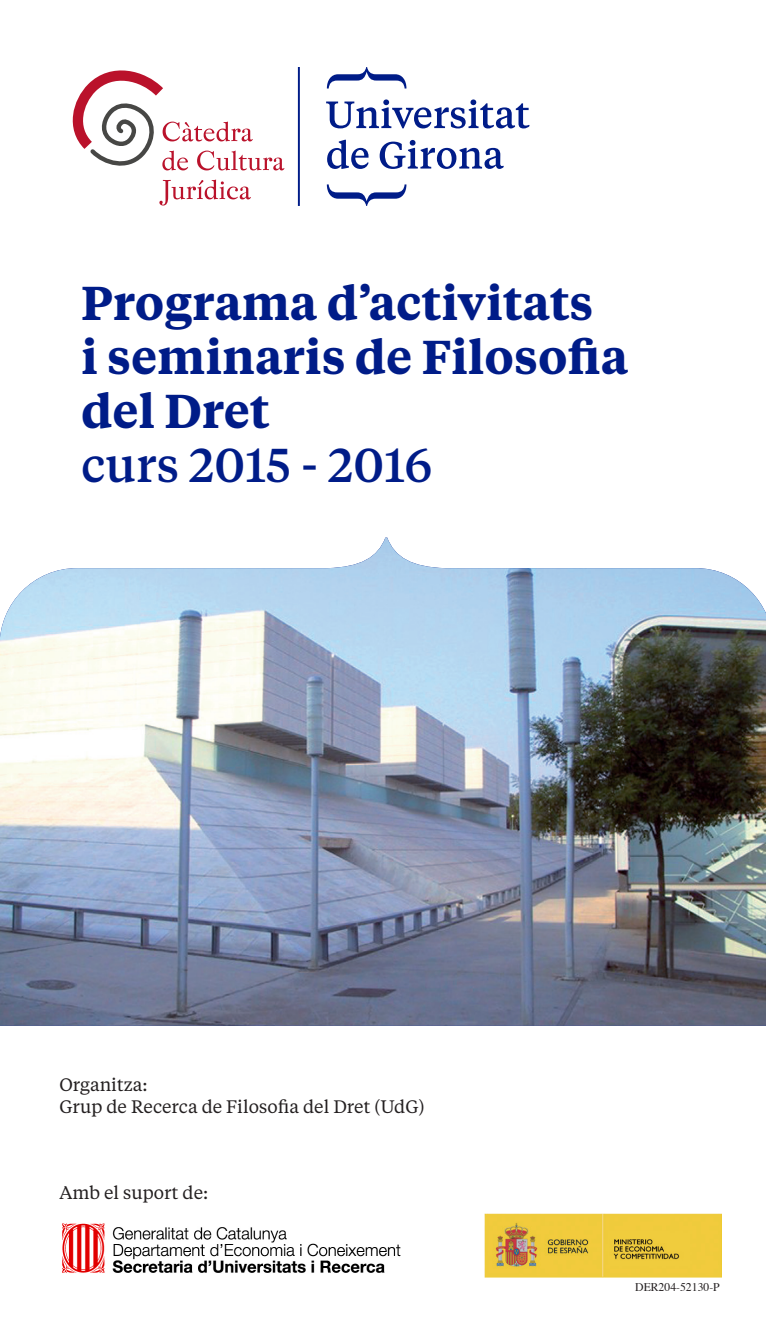
<style>
.page{position:relative;width:766px;height:1340px;background:#fff}
.page>*{position:absolute;margin:0;border:0;box-sizing:border-box;transform-origin:0 0}
.t1{font:600 47.25px "Tiempos Text";color:#001c88}
.t2{font:500 47.25px "Tiempos Text";color:#001c88}
.t3{font:18px "Tiempos Text";color:#231f20}
.t4{font:11.7px "Times";color:#231f20}
</style>
<div class="page">
<img style="left:0;top:537px;width:765px;height:488px">
<img style="left:62px;top:1223px;width:338px;height:50px">
<svg style="left:72px;top:70px;width:212px;height:135px"></svg>
<hr style="left:298px;top:67px;width:2px;height:139px;background:#001c88">
<svg style="left:326px;top:99px;width:203px;height:29px"></svg>
<svg style="left:327px;top:140px;width:41px;height:29px"></svg>
<svg style="left:379px;top:140px;width:124px;height:29px"></svg>
<svg style="left:327px;top:67px;width:79px;height:21px"></svg>
<svg style="left:327px;top:184px;width:79px;height:22px"></svg>
<img style="left:484px;top:1213px;width:237px;height:64px">
<p class="t1" style="left:81px;top:270px;width:513px">Programa d’activitats</p>
<p class="t1" style="left:81px;top:324px;width:548px">i seminaris de Filosofia</p>
<p class="t1" style="left:81px;top:378px;width:190px">del Dret</p>
<p class="t2" style="left:81px;top:433px;width:353px">curs 2015 - 2016</p>
<p class="t3" style="left:59px;top:1072px;width:90px">Organitza:</p>
<p class="t3" style="left:59px;top:1094px;width:366px">Grup de Recerca de Filosofia del Dret (UdG)</p>
<p class="t3" style="left:59px;top:1180px;width:150px">Amb el suport de:</p>
<p class="t4" style="left:635px;top:1275px;width:86px">DER204-52130-P</p>
</div>
